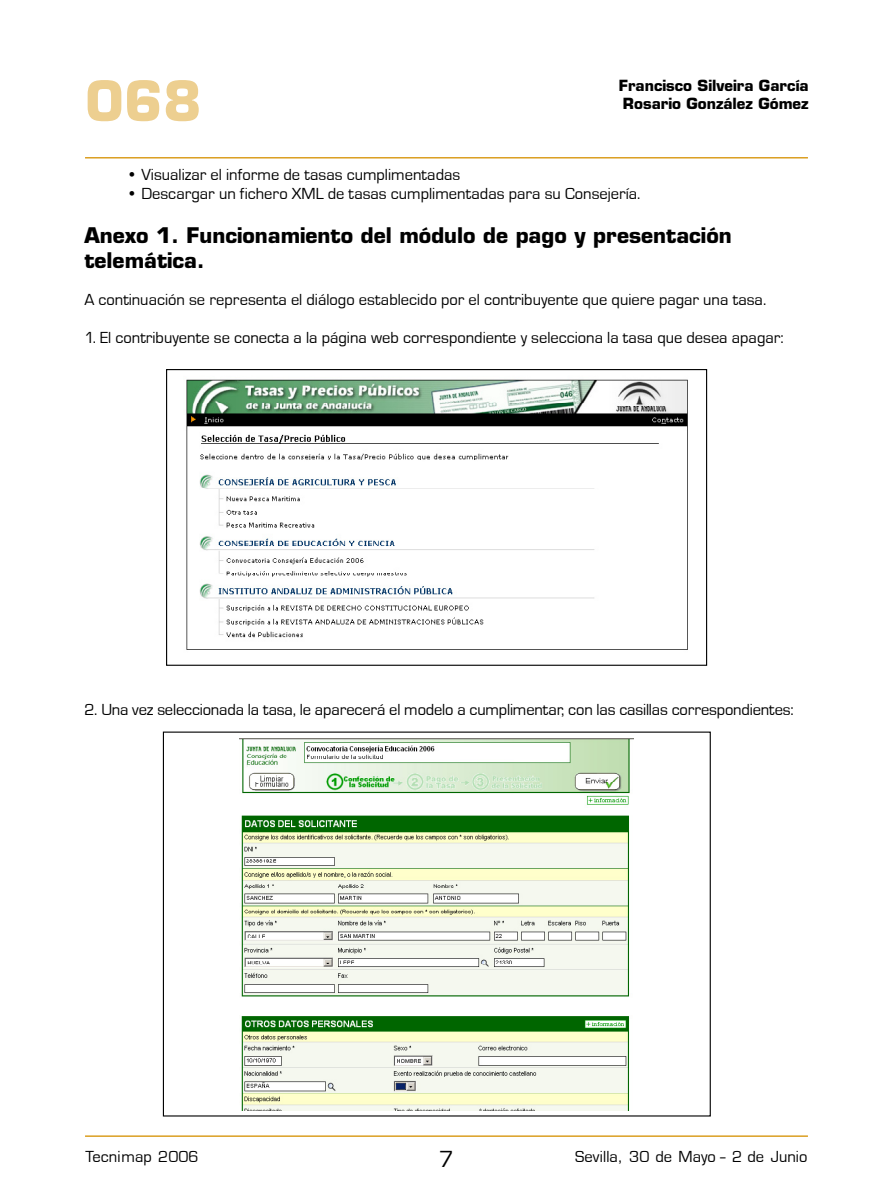
<style>
.page{position:relative;width:893px;height:1200px;background:#fff}
.page>*{position:absolute;margin:0;border:0;box-sizing:border-box;transform-origin:0 0}
.t1{font:700 54px "Eurostile";color:#edcf90}
.t2{font:24px "Eurostile";color:#000}
.t3{font:700 21px/25.2px "Eurostile";color:#000}
.t4{font:16.5px "Eurostile T";color:#000}
.t5{font:16.5px "Eurostile";color:#000}
.t6{font:700 15px/18px "Eurostile";color:#000}
</style>
<div class="page">
<hr style="left:85px;top:1135px;width:723px;height:1px;background:#db9f22">
<hr style="left:85px;top:157px;width:723px;height:1px;background:#db9f22">
<div style="left:166px;top:369px;width:541px;height:296px;border:1px solid #000"></div>
<img style="left:186px;top:379px;width:502px;height:271px">
<img style="left:240px;top:738px;width:393px;height:371px">
<h1 class="t1" style="left:85px;top:68px;width:118px">068</h1>
<p class="t6" style="left:619px;top:77px;width:191px">Francisco Silveira García<br>Rosario González Gómez</p>
<p class="t4" style="left:126px;top:166px;width:335px">• Visualizar el informe de tasas cumplimentadas</p>
<p class="t4" style="left:126px;top:185px;width:516px">• Descargar un fichero XML de tasas cumplimentadas para su Consejería.</p>
<p class="t3" style="left:84px;top:222px;width:649px">Anexo 1. Funcionamiento del módulo de pago y presentación telemática.</p>
<p class="t4" style="left:84px;top:291px;width:683px">A continuación se representa el diálogo establecido por el contribuyente que quiere pagar una tasa.</p>
<p class="t4" style="left:84px;top:328px;width:701px">1. El contribuyente se conecta a la página web correspondiente y selecciona la tasa que desea apagar:</p>
<p class="t4" style="left:84px;top:700px;width:711px">2. Una vez seleccionada la tasa, le aparecerá el modelo a cumplimentar, con las casillas correspondientes:</p>
<p class="t5" style="left:85px;top:1146px;width:115px">Tecnimap 2006</p>
<h2 class="t2" style="left:439px;top:1145px;width:16px">7</h2>
<p class="t4" style="left:575px;top:1146px;width:234px">Sevilla, 30 de Mayo - 2 de Junio</p>
</div>
